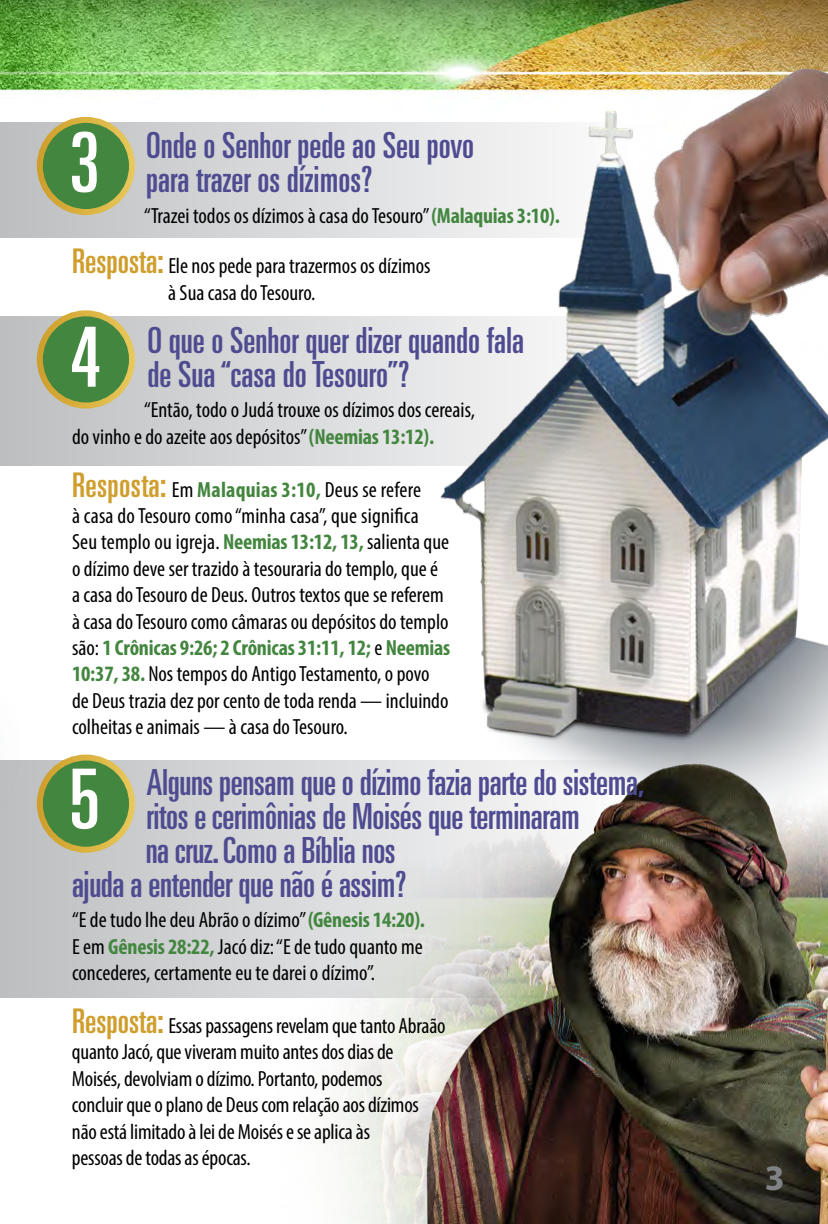
<style>
.page{position:relative;width:828px;height:1224px;background:#fff}
.page>*{position:absolute;margin:0;border:0;box-sizing:border-box;transform-origin:0 0}
.t1{font:ultra-condensed 83px "Univers";color:#fff}
.t2{font:ultra-condensed 36px/34px "Univers";letter-spacing:-.01em;color:#4e4b91}
.t3{font:700 36px "Myriad Pro";color:#808285}
.t4{font:condensed 22px/26.4px "Myriad Pro";color:#000}
.s1{font-weight:700;color:#43863f}
.s2{font-family:"Univers";font-stretch:ultra-condensed;font-size:34px;color:#cf9e2d}
</style>
<div class="page">
<div style="left:0;top:760px;width:628px;height:238px;background:#c7c8ca"></div>
<img style="left:0;top:0;width:828px;height:466px">
<svg style="left:0;top:316px;width:426px;height:149px;background:#d2d4d4"></svg>
<svg style="left:0;top:123px;width:426px;height:115px;background:#d3d4d5"></svg>
<img style="left:426px;top:66px;width:402px;height:594px">
<img style="left:197px;top:660px;width:631px;height:564px">
<div style="left:40px;top:758px;width:92px;height:92px;background:#43863f;border-radius:50%"></div>
<div style="left:37px;top:755px;width:98px;height:98px;border:6px solid #fff;border-radius:50%"></div>
<div style="left:40px;top:313px;width:92px;height:93px;background:#43863f;border-radius:50%"></div>
<div style="left:37px;top:310px;width:98px;height:99px;border:6px solid #fff;border-radius:50%"></div>
<div style="left:40px;top:120px;width:92px;height:92px;background:#43863f;border-radius:50%"></div>
<div style="left:37px;top:117px;width:98px;height:98px;border:6px solid #fff;border-radius:50%"></div>
<h1 class="t1" style="left:69px;top:115px;width:32px">3</h1>
<h2 class="t2" style="left:146px;top:128px;width:330px">Onde o Senhor pede ao Seu povo para trazer os dízimos?</h2>
<p class="t4" style="left:144px;top:202px;width:417px">“Trazei todos os dízimos à casa do Tesouro” <span class="s1">(Malaquias 3:10).</span></p>
<p class="t4" style="left:168px;top:252px;width:264px;text-indent:-96px"><span class="s2">Resposta:</span> Ele nos pede para trazermos os dízimos à Sua casa do Tesouro.</p>
<h1 class="t1" style="left:70px;top:310px;width:32px">4</h1>
<h2 class="t2" style="left:147px;top:323px;width:378px">O que o Senhor quer dizer quando fala de Sua “casa do Tesouro”?</h2>
<p class="t4" style="left:72px;top:397px;width:405px;text-indent:72px">“Então, todo o Judá trouxe os dízimos dos cereais, do vinho e do azeite aos depósitos” <span class="s1">(Neemias 13:12).</span></p>
<p class="t4" style="left:72px;top:476px;width:380px"><span class="s2">Resposta:</span> Em <span class="s1">Malaquias 3:10,</span> Deus se refere<br>à casa do Tesouro como “minha casa”, que significa<br>Seu templo ou igreja. <span class="s1">Neemias 13:12, 13,</span> salienta que o dízimo deve ser trazido à tesouraria do templo, que é a casa do Tesouro de Deus. Outros textos que se referem à casa do Tesouro como câmaras ou depósitos do templo são: <span class="s1">1 Crônicas 9:26; 2 Crônicas 31:11, 12;</span> e <span class="s1">Neemias 10:37, 38.</span> Nos tempos do Antigo Testamento, o povo de Deus trazia dez por cento de toda renda — incluindo colheitas e animais — à casa do Tesouro.</p>
<h1 class="t1" style="left:69px;top:752px;width:32px">5</h1>
<h2 class="t2" style="left:146px;top:765px;width:500px">Alguns pensam que o dízimo fazia parte do sistema,</h2>
<h2 class="t2" style="left:146px;top:799px;width:435px">ritos e cerimônias de Moisés que terminaram</h2>
<h2 class="t2" style="left:146px;top:833px;width:251px">na cruz. Como a Bíblia nos</h2>
<h2 class="t2" style="left:72px;top:867px;width:336px">ajuda a entender que não é assim?</h2>
<p class="t4" style="left:72px;top:907px;width:355px;text-align:justify">“E de tudo lhe deu Abrão o dízimo” <span class="s1">(Gênesis 14:20).<br></span>E em <span class="s1">Gênesis 28:22,</span> Jacó diz: “E de tudo quanto me concederes, certamente eu te darei o dízimo”.</p>
<p class="t4" style="left:72px;top:1012px;width:375px"><span class="s2">Resposta:</span> Essas passagens revelam que tanto Abraão quanto Jacó, que viveram muito antes dos dias de Moisés, devolviam o dízimo. Portanto, podemos<br>concluir que o plano de Deus com relação aos dízimos não está limitado à lei de Moisés e se aplica às<br>pessoas de todas as épocas.</p>
<h2 class="t3" style="left:765px;top:1155px;width:21px">3</h2>
</div>
